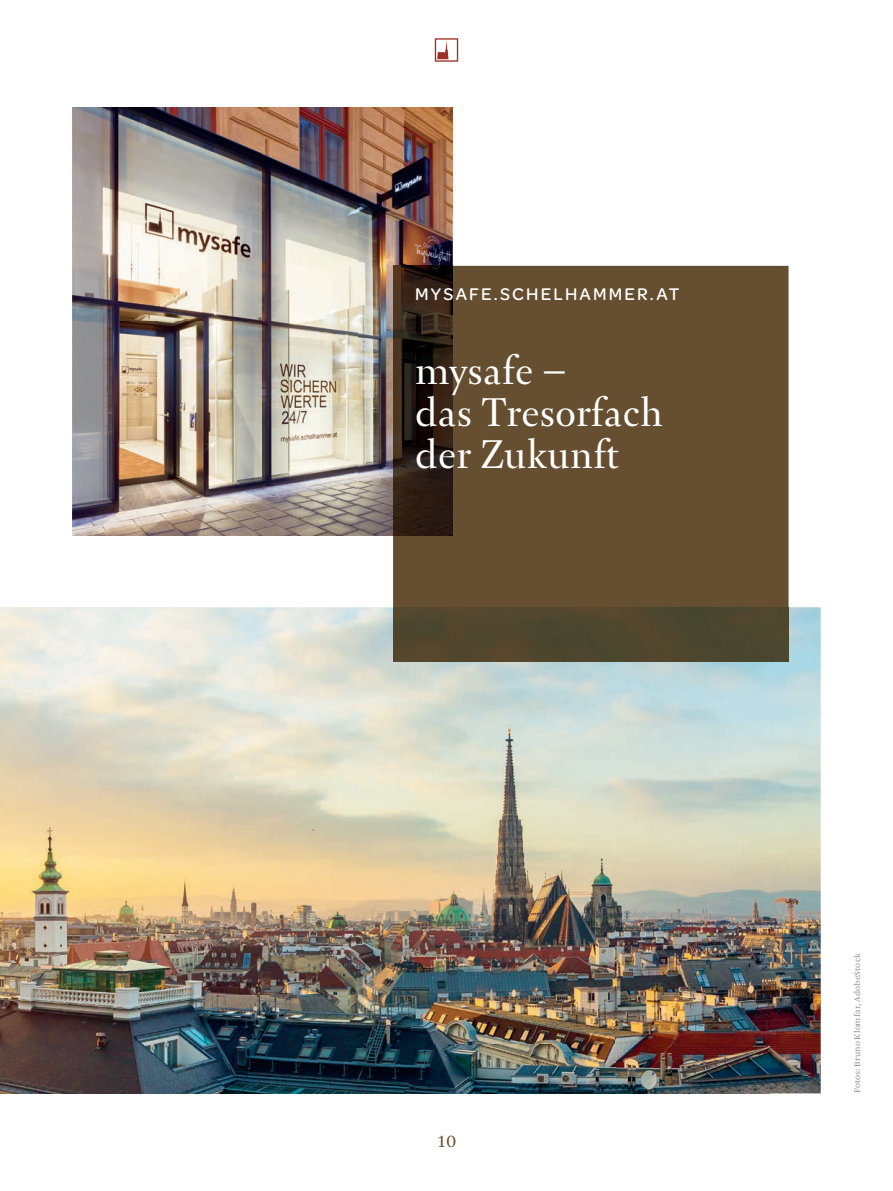
<style>
.page{position:relative;width:893px;height:1191px;background:#fff}
.page>*{position:absolute;margin:0;border:0;box-sizing:border-box;transform-origin:0 0}
.t1{font:48px/42.2px "Arnhem Fine";letter-spacing:.01em;color:#fff}
.t2{font:19.5px "Arnhem Fine";color:#664e30}
.t3{font:500 18px "Omnes";letter-spacing:.12em;color:#fff}
.t4{font:9px "Arnhem Blond";letter-spacing:.02em;color:#939598}
</style>
<div class="page">
<img style="left:72px;top:108px;width:381px;height:106px">
<img style="left:72px;top:214px;width:286px;height:321px">
<img style="left:358px;top:214px;width:95px;height:54px">
<img style="left:358px;top:268px;width:35px;height:267px">
<img style="left:0;top:607px;width:410px;height:486px">
<img style="left:770px;top:607px;width:51px;height:486px">
<img style="left:410px;top:661px;width:360px;height:432px">
<div style="left:393px;top:266px;width:395px;height:341px;background:#664e30"></div>
<img style="left:393px;top:266px;width:60px;height:269px">
<div style="left:393px;top:607px;width:395px;height:54px;background:#4f462e"></div>
<svg style="left:435px;top:38px;width:23px;height:24px"></svg>
<p class="t3" style="left:415px;top:283px;width:266px">MYSAFE.SCHELHAMMER.AT</p>
<p class="t1" style="left:415px;top:351px;width:249px">mysafe –<br>das Tresorfach der Zukunft</p>
<p class="t2" style="left:437px;top:1132px;width:21px">10</p>
<p class="t4" style="left:852px;top:1093px;width:142px;rotate:-90deg">Fotos: Bruno Klomfar, AdobeStock</p>
</div>
